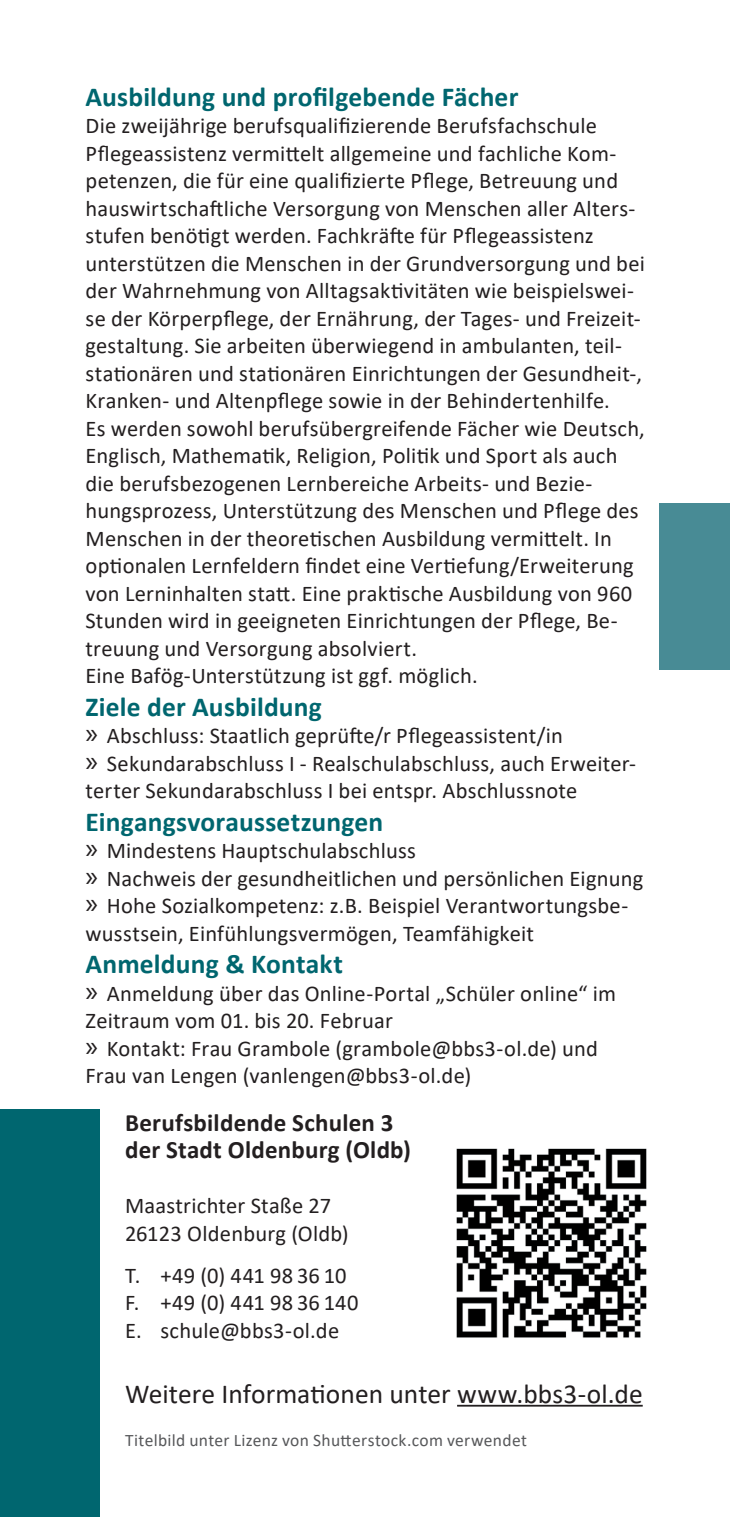
<style>
.page{position:relative;width:730px;height:1517px;background:#fff}
.page>*{position:absolute;margin:0;border:0;box-sizing:border-box;transform-origin:0 0}
.t1{font:700 27.5px "Calibri";letter-spacing:.005em;color:#00666f}
.t2{font:27.5px "Calibri";color:#231f20}
.t3{font:700 25px/27.5px "Calibri";letter-spacing:.01em;color:#231f20}
.t4{font:22.5px/27.5px "Calibri";letter-spacing:.01em;color:#231f20}
.t5{font:17.5px "Calibri";letter-spacing:.015em;color:#57585a}
.s1{font-family:"Myriad Pro";font-size:30px}
</style>
<div class="page">
<hr style="left:457px;top:1404px;width:186px;height:2px;background:#231f20">
<div style="left:659px;top:503px;width:71px;height:167px;background:#488b95"></div>
<div style="left:0;top:1109px;width:99px;height:408px;background:#00666f"></div>
<img style="left:456px;top:1148px;width:191px;height:190px">
<p class="t1" style="left:86px;top:77px;width:434px">Ausbildung und profilgebende Fächer</p>
<p class="t4" style="left:86px;top:111px;width:561px">Die zweijährige berufsqualifizierende Berufsfachschule Pflegeassistenz vermittelt allgemeine und fachliche Kom&shy;petenzen, die für eine qualifizierte Pflege, Betreuung und hauswirtschaftliche Versorgung von Menschen aller Alters&shy;stufen benötigt werden. Fachkräfte für Pflegeassistenz unterstützen die Menschen in der Grundversorgung und bei der Wahrnehmung von Alltagsaktivitäten wie beispielswei&shy;se der Körperpflege, der Ernährung, der Tages- und Freizeit&shy;gestaltung. Sie arbeiten überwiegend in ambulanten, teil&shy;stationären und stationären Einrichtungen der Gesundheit-, Kranken- und Altenpflege sowie in der Behindertenhilfe.</p>
<p class="t4" style="left:86px;top:414px;width:561px">Es werden sowohl berufsübergreifende Fächer wie Deutsch, Englisch, Mathematik, Religion, Politik und Sport als auch die berufsbezogenen Lernbereiche Arbeits- und Bezie&shy;hungsprozess, Unterstützung des Menschen und Pflege des Menschen in der theoretischen Ausbildung vermittelt. In optionalen Lernfeldern findet eine Vertiefung/Erweiterung von Lerninhalten statt. Eine praktische Ausbildung von 960<br>Stunden wird in geeigneten Einrichtungen der Pflege, Be&shy;treuung und Versorgung absolviert.</p>
<p class="t4" style="left:86px;top:661px;width:394px">Eine Bafög-Unterstützung ist ggf. möglich.</p>
<p class="t1" style="left:86px;top:687px;width:238px">Ziele der Ausbildung</p>
<p class="t4" style="left:86px;top:721px;width:479px"><span class="s1">»</span> Abschluss: Staatlich geprüfte/r Pflegeassistent/in</p>
<p class="t4" style="left:86px;top:749px;width:552px"><span class="s1">»</span> Sekundarabschluss I - Realschulabschluss, auch Erweiter&shy;terter Sekundarabschluss I bei entspr. Abschlussnote</p>
<p class="t1" style="left:86px;top:802px;width:299px">Eingangsvoraussetzungen</p>
<p class="t4" style="left:86px;top:836px;width:332px"><span class="s1">»</span> Mindestens Hauptschulabschluss</p>
<p class="t4" style="left:86px;top:864px;width:559px"><span class="s1">»</span> Nachweis der gesundheitlichen und persönlichen Eignung</p>
<p class="t4" style="left:86px;top:891px;width:544px"><span class="s1">»</span> Hohe Sozialkompetenz: z.B. Beispiel Verantwortungsbe&shy;wusstsein, Einfühlungsvermögen, Teamfähigkeit</p>
<p class="t1" style="left:86px;top:945px;width:259px">Anmeldung &amp; Kontakt</p>
<p class="t4" style="left:86px;top:979px;width:532px"><span class="s1">»</span> Anmeldung über das Online-Portal „Schüler online“ im<br>Zeitraum vom 01. bis 20. Februar</p>
<p class="t4" style="left:86px;top:1034px;width:514px"><span class="s1">»</span> Kontakt: Frau Grambole (grambole@bbs3-ol.de) und<br>Frau van Lengen (vanlengen@bbs3-ol.de)</p>
<p class="t3" style="left:125px;top:1108px;width:287px">Berufsbildende Schulen 3 der Stadt Oldenburg (Oldb)</p>
<p class="t4" style="left:125px;top:1191px;width:225px">Maastrichter Staße 27<br>26123 Oldenburg (Oldb)</p>
<p class="t4" style="left:125px;top:1260px;width:235px">T. +49 (0) 441 98 36 10<br>F. +49 (0) 441 98 36 140<br>E. schule@bbs3-ol.de</p>
<p class="t2" style="left:125px;top:1374px;width:519px">Weitere Informationen unter www.bbs3-ol.de</p>
<p class="t5" style="left:125px;top:1428px;width:403px">Titelbild unter Lizenz von Shutterstock.com verwendet</p>
</div>
